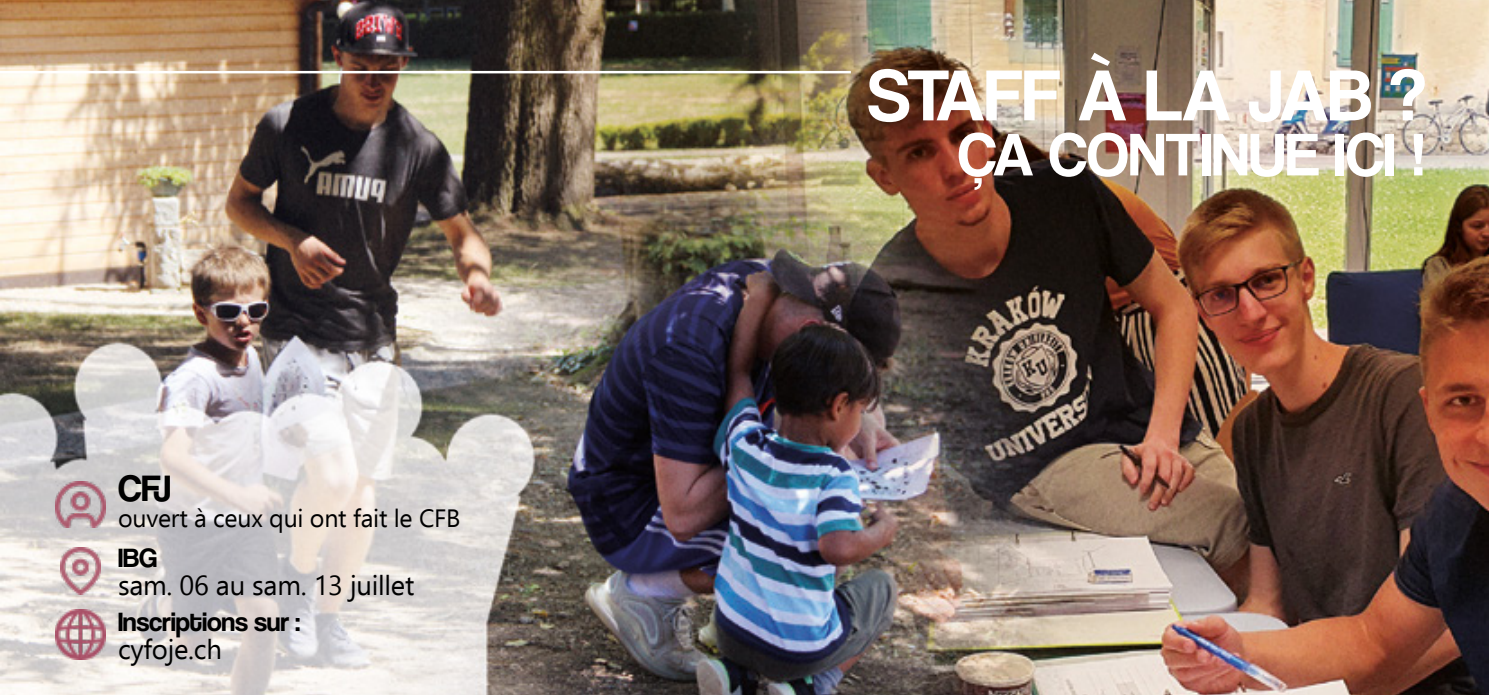
<style>
.page{position:relative;width:1489px;height:695px;background:#fff}
.page>*{position:absolute;margin:0;border:0;box-sizing:border-box;transform-origin:0 0}
.t1{font:75px "Coolvetica Rg";color:#fff}
.t2{font:62.5px "Coolvetica Rg";color:#fff}
.t3{font:38.25px "Coolvetica Rg";color:#000}
.t4{font:27.5px "Ebrima";letter-spacing:-.01em;color:#000}
.t5{font:27.5px "Coolvetica Rg";letter-spacing:-.01em;color:#000}
.t6{font:25px "Ebrima";letter-spacing:-.01em;color:#000}
</style>
<div class="page">
<img style="left:0;top:0;width:1488px;height:694px">
<img style="left:61px;top:547px;width:40px;height:48px">
<img style="left:55px;top:481px;width:51px;height:46px">
<img style="left:55px;top:609px;width:51px;height:50px">
<hr style="left:0;top:71px;width:850px;height:2px;background:#fff">
<h3 class="t3" style="left:118px;top:465px;width:55px">CFJ</h3>
<p class="t6" style="left:118px;top:500px;width:344px">ouvert à ceux qui ont fait le CFB</p>
<p class="t5" style="left:118px;top:542px;width:41px">IBG</p>
<p class="t4" style="left:118px;top:565px;width:298px">sam. 06 au sam. 13 juillet</p>
<p class="t5" style="left:118px;top:605px;width:183px">Inscriptions sur :</p>
<p class="t4" style="left:118px;top:628px;width:105px">cyfoje.ch</p>
<h1 class="t1" style="left:867px;top:51px;width:559px">STAFF À LA JAB ?</h1>
<h2 class="t2" style="left:957px;top:118px;width:470px">ÇA CONTINUE ICI !</h2>
</div>
